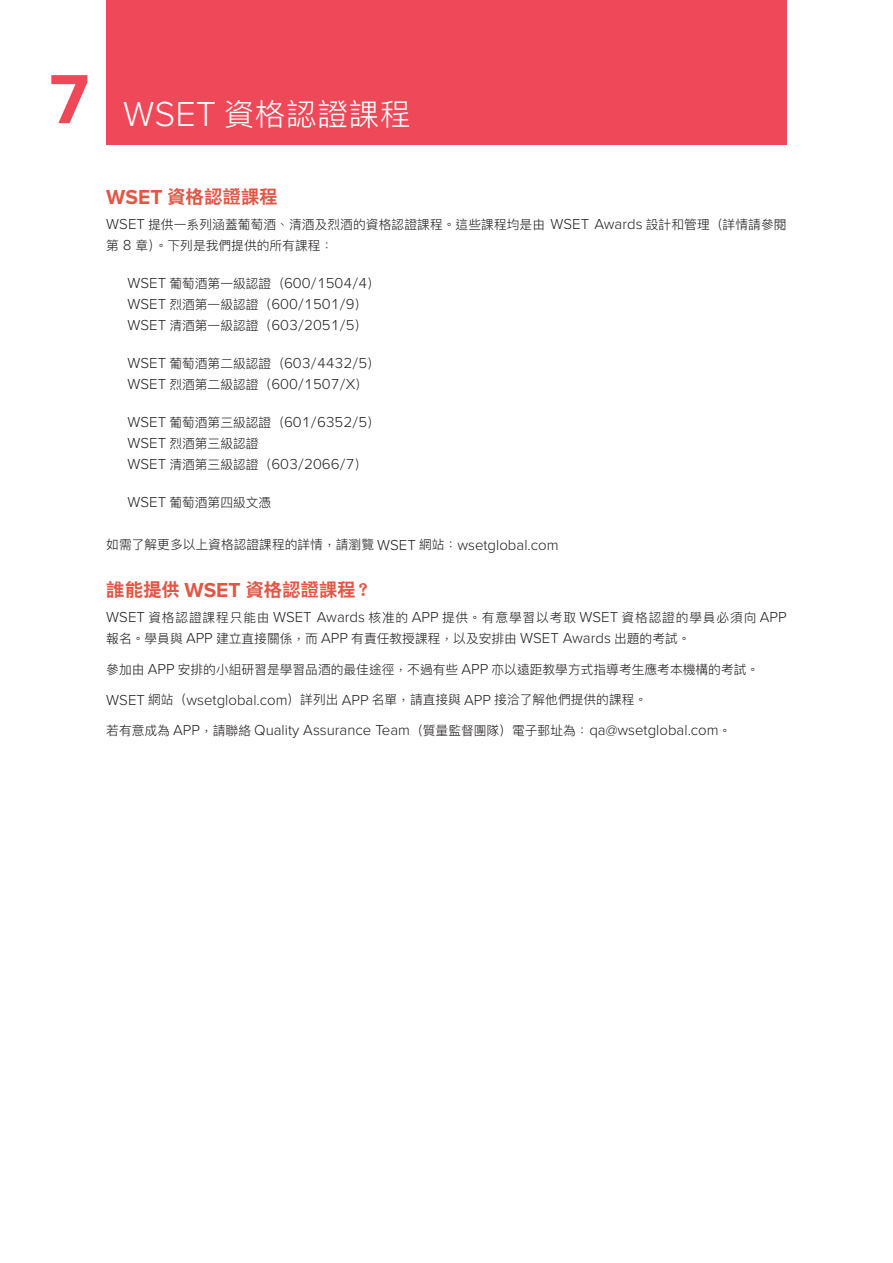
<style>
.page{position:relative;width:893px;height:1263px;background:#fff}
.page>*{position:absolute;margin:0;border:0;box-sizing:border-box;transform-origin:0 0}
.t1{font:700 72px "Proxima Nova";color:#ef4858}
.H1_24_24{font:300 30.6px "Ping Fang TC";letter-spacing:.025em;color:#fff}
._14_14_Bd{font:18.3px "Heiti CSEG Bold T GB";color:#e35645}
._10_12_Lt_Spc_2{font:300 15px "Proxima Nova";color:#231f20}
._10_12_Lt_Spc_2-2{font:300 12.75px/21px "Ping Fang TC";color:#231f20}
._10_12_Lt_Spc_2-3{font:300 12.75px/21px "Ping Fang TC";letter-spacing:.065em;color:#231f20}
.s1{font-family:"Proxima Nova";font-size:36px}
.s2{font-family:"Proxima Nova";font-weight:700;font-size:21px}
.s3{font-family:"Proxima Nova";font-size:15px}
.s4{font-family:"Ping Fang TC";font-size:12.75px}
</style>
<div class="page">
<div style="left:106px;top:0;width:681px;height:144px;background:#ef4858"></div>
<p class="t1" style="left:50px;top:58px;width:41px">7</p>
<p class="H1_24_24" style="left:123px;top:96px;width:289px"><span class="s1">WSET</span> 資格認證課程</p>
<p class="_14_14_Bd" style="left:106px;top:188px;width:173px"><span class="s2">WSET</span> 资格认证课程</p>
<p class="_10_12_Lt_Spc_2-2" style="left:106px;top:214px;width:682px"><span class="s3">WSET</span> 提供一系列涵蓋葡萄酒、清酒及烈酒的資格認證課程。這些課程均是由 <span class="s3">WSET Awards</span> 設計和管理（詳情請參閱第 <span class="s3">8</span> 章）。下列是我們提供的所有課程：</p>
<p class="_10_12_Lt_Spc_2" style="left:128px;top:275px;width:254px">WSET <span class="s4">葡萄酒第一級認證（</span>600<span class="s4">/</span>1504<span class="s4">/</span>4<span class="s4">）</span></p>
<p class="_10_12_Lt_Spc_2" style="left:128px;top:296px;width:241px">WSET <span class="s4">烈酒第一級認證（</span>600<span class="s4">/</span>1501<span class="s4">/</span>9<span class="s4">）</span></p>
<p class="_10_12_Lt_Spc_2" style="left:128px;top:317px;width:241px">WSET <span class="s4">清酒第一級認證（</span>603<span class="s4">/</span>2051<span class="s4">/</span>5<span class="s4">）</span></p>
<p class="_10_12_Lt_Spc_2" style="left:128px;top:355px;width:254px">WSET <span class="s4">葡萄酒第二級認證（</span>603<span class="s4">/</span>4432<span class="s4">/</span>5<span class="s4">）</span></p>
<p class="_10_12_Lt_Spc_2" style="left:128px;top:376px;width:242px">WSET <span class="s4">烈酒第二級認證（</span>600<span class="s4">/</span>1507<span class="s4">/</span>X<span class="s4">）</span></p>
<p class="_10_12_Lt_Spc_2" style="left:128px;top:414px;width:254px">WSET <span class="s4">葡萄酒第三級認證（</span>601<span class="s4">/</span>6352<span class="s4">/</span>5<span class="s4">）</span></p>
<p class="_10_12_Lt_Spc_2-2" style="left:128px;top:433px;width:133px"><span class="s3">WSET</span> 烈酒第三級認證</p>
<p class="_10_12_Lt_Spc_2" style="left:128px;top:456px;width:241px">WSET <span class="s4">清酒第三級認證（</span>603<span class="s4">/</span>2066<span class="s4">/</span>7<span class="s4">）</span></p>
<p class="_10_12_Lt_Spc_2-2" style="left:128px;top:492px;width:145px"><span class="s3">WSET</span> 葡萄酒第四級文憑</p>
<p class="_10_12_Lt_Spc_2-2" style="left:106px;top:534px;width:454px">如需了解更多以上資格認證課程的詳情，請瀏覽 <span class="s3">WSET</span> 網站：<span class="s3">wsetglobal.com</span></p>
<p class="_14_14_Bd" style="left:106px;top:581px;width:272px">谁能提供 <span class="s2">WSET</span> 资格认证课程？</p>
<p class="_10_12_Lt_Spc_2-3" style="left:106px;top:607px;width:682px"><span class="s3">WSET</span> 資格認證課程只能由 <span class="s3">WSET Awards</span> 核准的 <span class="s3">APP</span> 提供。有意學習以考取 <span class="s3">WSET</span> 資格認證的學員必須向 <span class="s3">APP</span>報名。學員與 <span class="s3">APP</span> 建立直接關係，而 <span class="s3">APP</span> 有責任教授課程，以及安排由 <span class="s3">WSET Awards</span> 出題的考試。</p>
<p class="_10_12_Lt_Spc_2-2" style="left:106px;top:658px;width:654px">參加由 <span class="s3">APP</span> 安排的小組研習是學習品酒的最佳途徑，不過有些 <span class="s3">APP</span> 亦以遠距教學方式指導考生應考本機構的考試。</p>
<p class="_10_12_Lt_Spc_2-2" style="left:106px;top:689px;width:542px"><span class="s3">WSET</span> 網站（<span class="s3">wsetglobal.com</span>）詳列出 <span class="s3">APP</span> 名單，請直接與 <span class="s3">APP</span> 接洽了解他們提供的課程。</p>
<p class="_10_12_Lt_Spc_2" style="left:106px;top:721px;width:627px"><span class="s4">若有意成為</span> APP<span class="s4">，請聯絡</span> Quality Assurance Team<span class="s4">（質量監督團隊）電子郵址為：</span> qa@wsetglobal.com<span class="s4">。</span></p>
</div>
